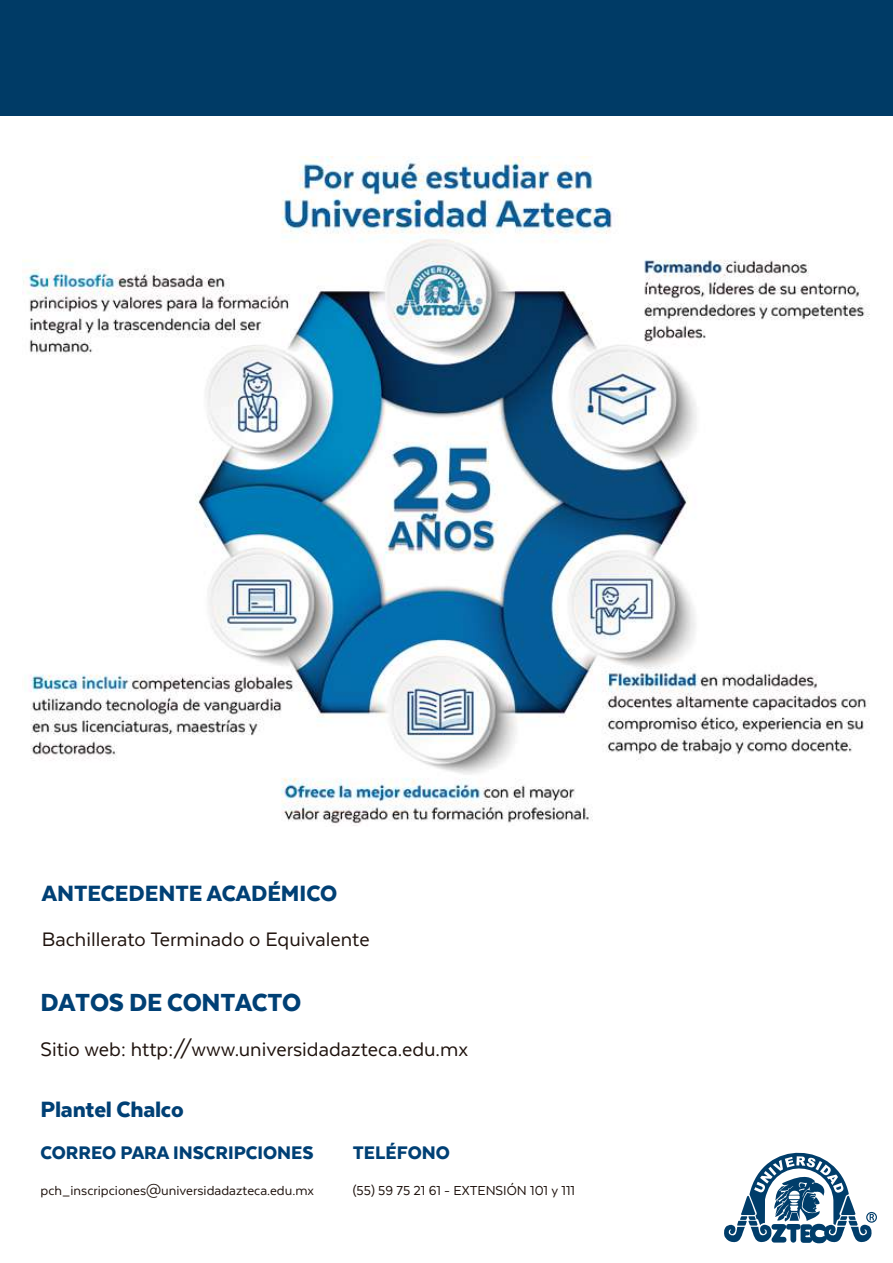
<style>
.page{position:relative;width:893px;height:1263px;background:#fff}
.page>*{position:absolute;margin:0;border:0;box-sizing:border-box;transform-origin:0 0}
.t1{font:900 28.5px "Texta";letter-spacing:-.01em;color:#004075}
.t2{font:900 25.5px "Texta";color:#004075}
.t3{font:22.5px "Texta";color:#1e120d}
.t4{font:900 21px "Texta";color:#004075}
.t5{font:15px "Texta";color:#1e120d}
</style>
<div class="page">
<div style="left:0;top:0;width:893px;height:116px;background:#003b66"></div>
<img style="left:23px;top:157px;width:847px;height:669px">
<svg style="left:724px;top:1152px;width:153px;height:91px"></svg>
<p class="t2" style="left:42px;top:880px;width:297px">ANTECEDENTE ACADÉMICO</p>
<p class="t3" style="left:42px;top:927px;width:330px">Bachillerato Terminado o Equivalente</p>
<p class="t1" style="left:41px;top:988px;width:262px">DATOS DE CONTACTO</p>
<p class="t3" style="left:41px;top:1038px;width:429px">Sitio web: http://www.universidadazteca.edu.mx</p>
<p class="t2" style="left:41px;top:1096px;width:145px">Plantel Chalco</p>
<p class="t4" style="left:41px;top:1141px;width:275px">CORREO PARA INSCRIPCIONES</p>
<p class="t5" style="left:41px;top:1182px;width:275px">pch_inscripciones@universidadazteca.edu.mx</p>
<p class="t4" style="left:353px;top:1141px;width:99px">TELÉFONO</p>
<p class="t5" style="left:353px;top:1182px;width:224px">(55) 59 75 21 61 - EXTENSIÓN 101 y 111</p>
</div>
